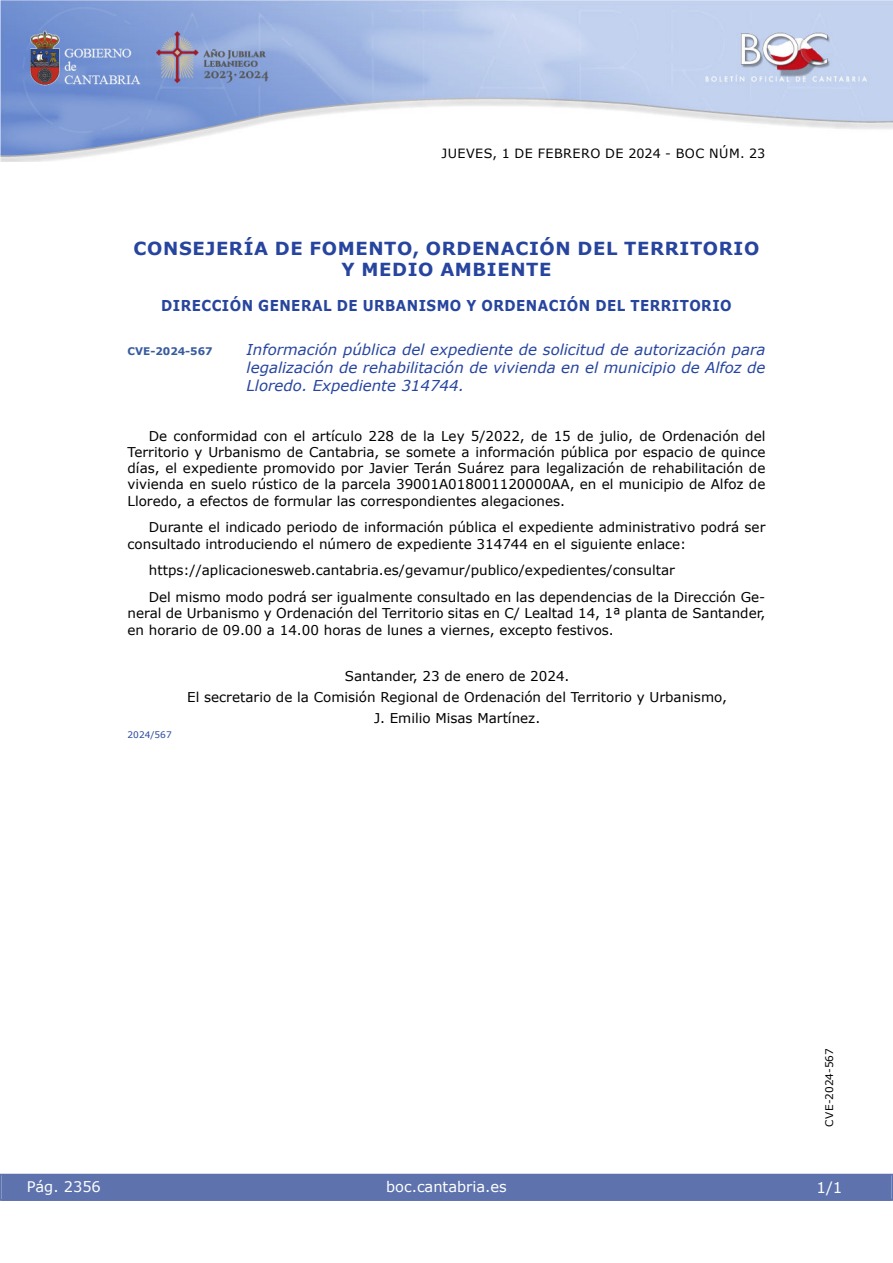
<style>
.page{position:relative;width:893px;height:1263px;background:#fff}
.page>*{position:absolute;margin:0;border:0;box-sizing:border-box;transform-origin:0 0}
.emisor_text2{font:700 18px/21px "Verdana";letter-spacing:.035em;color:#27459e;text-align:center}
.Titulo_text{font:italic 15px/18px "Verdana";color:#27459e;text-align:justify}
.unidad_text{font:700 15px "Verdana";letter-spacing:.035em;color:#27459e;scale:.9 1}
.t1{font:15px "Verdana";color:#fff}
.t2{font:14.55px "Verdana";color:#fff}
.inicio_de_parrafo{font:13.5px/16.2px "Verdana";color:#000;text-align:justify}
.center{font:13.5px "Verdana";color:#000}
.t3{font:12.75px "Verdana";letter-spacing:.035em;color:#000}
.t4{font:10.5px "Verdana";color:#000}
.Titulo_text-2{font:700 10.5px "Verdana";color:#385b9e}
.numero_exp{font:9px "Verdana";color:#27459e}
</style>
<div class="page">
<img style="left:0;top:0;width:893px;height:161px">
<div style="left:1px;top:1174px;width:890px;height:27px;background:#5e73ae"></div>
<p class="t3" style="left:441px;top:144px;width:325px">JUEVES, 1 DE FEBRERO DE 2024 - BOC NÚM. 23</p>
<p class="emisor_text2" style="left:134px;top:238px;width:627px">CONSEJERÍA DE FOMENTO, ORDENACIÓN DEL TERRITORIO<br>Y MEDIO AMBIENTE</p>
<h5 class="unidad_text" style="left:161px;top:295px;width:635px">DIRECCIÓN GENERAL DE URBANISMO Y ORDENACIÓN DEL TERRITORIO</h5>
<p class="Titulo_text-2" style="left:128px;top:343px;width:87px">CVE-2024-567</p>
<p class="Titulo_text" style="left:247px;top:340px;width:520px">Información pública del expediente de solicitud de autorización para legalización de rehabilitación de vivienda en el municipio de Alfoz de Lloredo. Expediente 314744.</p>
<p class="inicio_de_parrafo" style="left:128px;top:428px;width:639px;text-indent:21px">De conformidad con el artículo 228 de la Ley 5/2022, de 15 de julio, de Ordenación del Territorio y Urbanismo de Cantabria, se somete a información pública por espacio de quince días, el expediente promovido por Javier Terán Suárez para legalización de rehabilitación de vivienda en suelo rústico de la parcela 39001A018001120000AA, en el municipio de Alfoz de Lloredo, a efectos de formular las correspondientes alegaciones.</p>
<p class="inicio_de_parrafo" style="left:128px;top:519px;width:639px;text-indent:21px">Durante el indicado periodo de información pública el expediente administrativo podrá ser consultado introduciendo el número de expediente 314744 en el siguiente enlace:</p>
<p class="inicio_de_parrafo" style="left:149px;top:562px;width:528px">https://aplicacionesweb.cantabria.es/gevamur/publico/expedientes/consultar</p>
<p class="inicio_de_parrafo" style="left:128px;top:589px;width:639px;text-indent:21px">Del mismo modo podrá ser igualmente consultado en las dependencias de la Dirección Ge&shy;neral de Urbanismo y Ordenación del Territorio sitas en C/ Lealtad 14, 1ª planta de Santander, en horario de 09.00 a 14.00 horas de lunes a viernes, excepto festivos.</p>
<p class="center" style="left:345px;top:666px;width:226px">Santander, 23 de enero de 2024.</p>
<p class="center" style="left:187px;top:687px;width:541px">El secretario de la Comisión Regional de Ordenación del Territorio y Urbanismo,</p>
<p class="center" style="left:374px;top:708px;width:168px">J. Emilio Misas Martínez.</p>
<p class="numero_exp" style="left:128px;top:729px;width:46px">2024/567</p>
<p class="t2" style="left:27px;top:1177px;width:76px">Pág. 2356</p>
<p class="t2" style="left:386px;top:1177px;width:122px">boc.cantabria.es</p>
<p class="t4" style="left:822px;top:1126px;width:80px;rotate:-90deg">CVE-2024-567</p>
<p class="t1" style="left:816px;top:1177px;width:27px">1/1</p>
</div>
